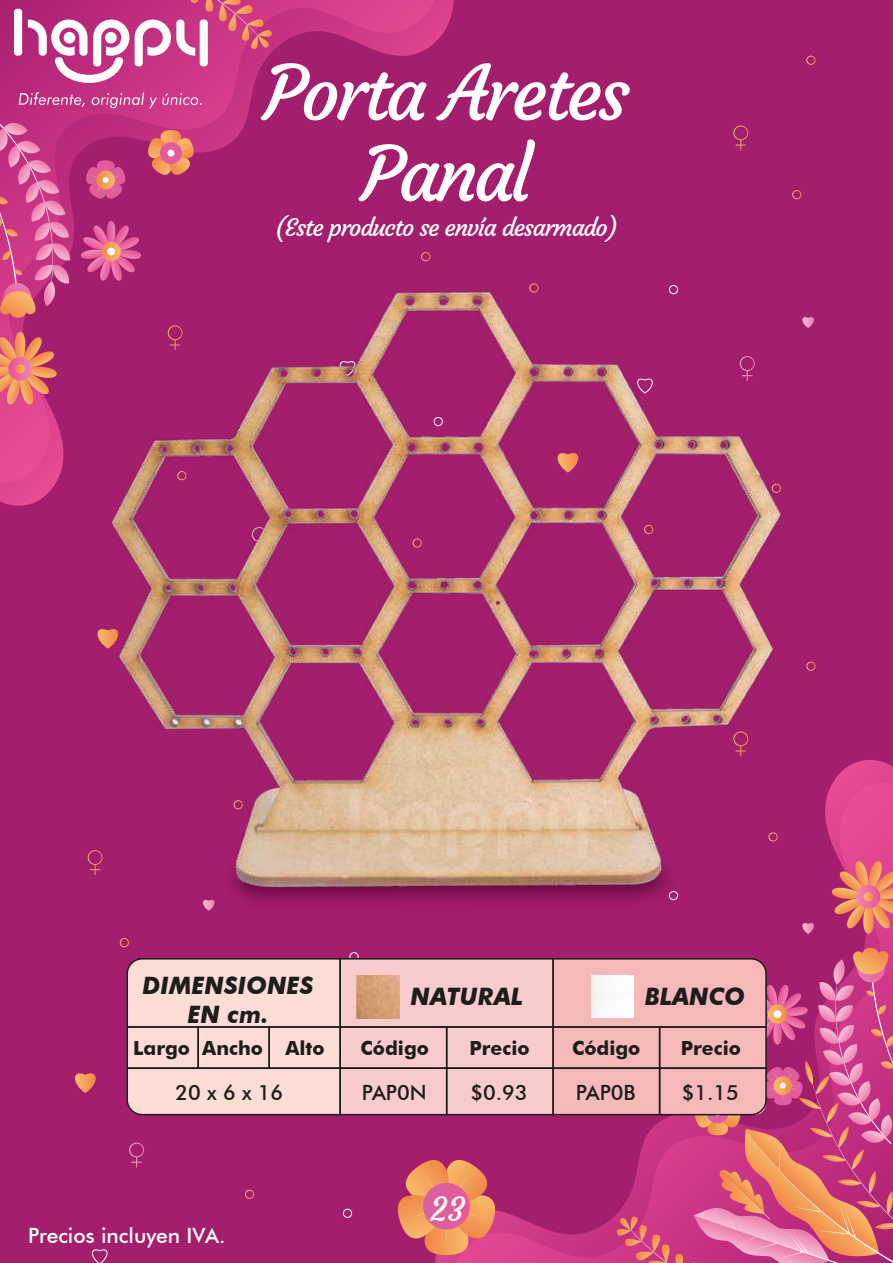
<style>
.page{position:relative;width:893px;height:1263px;background:#a31e6c}
.page>*{position:absolute;margin:0;border:0;box-sizing:border-box;transform-origin:0 0}
.t1{font:75px/81px "Courgette";letter-spacing:-.05em;color:#fff;text-align:center}
.t2{font:33px "Courgette";color:#fff}
.t3{font:24px "Courgette";letter-spacing:-.05em;color:#fff}
.t4{font:italic 700 24px/28.8px "Futura BT";color:#1d1e1c;text-align:center}
.t5{font:500 21px "Futura BT";color:#1d1e1c}
.t6{font:500 21px "Futura BT";color:#fff}
.t7{font:700 19.5px "Futura BT";color:#1d1e1c}
</style>
<div class="page">
<svg style="left:733px;top:125px;width:15px;height:25px"></svg>
<div style="left:806px;top:56px;width:9px;height:9px;border:1px solid #fff;border-radius:50%"></div>
<div style="left:792px;top:190px;width:9px;height:9px;border:1px solid #fff;border-radius:50%"></div>
<svg style="left:129px;top:1142px;width:15px;height:25px"></svg>
<div style="left:245px;top:1190px;width:9px;height:9px;border:1px solid #fff;border-radius:50%"></div>
<div style="left:343px;top:1209px;width:9px;height:9px;border:1px solid #fff;border-radius:50%"></div>
<svg style="left:75px;top:1073px;width:21px;height:20px"></svg>
<svg style="left:92px;top:1249px;width:16px;height:14px"></svg>
<svg style="left:455px;top:783px;width:438px;height:480px"></svg>
<svg style="left:831px;top:861px;width:62px;height:73px"></svg>
<svg style="left:0;top:0;width:454px;height:506px"></svg>
<svg style="left:0;top:0;width:434px;height:483px"></svg>
<svg style="left:84px;top:160px;width:44px;height:42px"></svg>
<svg style="left:145px;top:130px;width:52px;height:49px"></svg>
<svg style="left:160px;top:142px;width:22px;height:22px"></svg>
<div style="left:167px;top:150px;width:7px;height:7px;background:#fff;border-radius:50%"></div>
<svg style="left:0;top:332px;width:57px;height:74px"></svg>
<svg style="left:80px;top:221px;width:62px;height:35px"></svg>
<svg style="left:101px;top:242px;width:20px;height:19px"></svg>
<div style="left:107px;top:248px;width:8px;height:7px;background:#fff;border-radius:50%"></div>
<svg style="left:0;top:122px;width:70px;height:196px;background:#d1528e"></svg>
<div style="left:14px;top:9px;width:8px;height:47px;background:#fff;border-radius:3px"></div>
<svg style="left:28px;top:0;width:245px;height:83px;background:#d05d98"></svg>
<div style="left:64px;top:32px;width:11px;height:12px;background:#fff;border-radius:50%"></div>
<div style="left:105px;top:32px;width:12px;height:12px;background:#fff;border-radius:50%"></div>
<svg style="left:19px;top:92px;width:66px;height:15px"></svg>
<svg style="left:92px;top:92px;width:110px;height:16px;background:#d35699"></svg>
<div style="left:340px;top:959px;width:213px;height:156px;background:#f8cccc"></div>
<div style="left:339px;top:1026px;width:108px;height:43px;border:2px solid #1d1e1c"></div>
<div style="left:446px;top:1026px;width:108px;height:43px;border:2px solid #1d1e1c"></div>
<svg style="left:126px;top:963px;width:248px;height:153px;background:#eed0ca"></svg>
<div style="left:339px;top:1067px;width:108px;height:48px;border:2px solid #1d1e1c"></div>
<div style="left:446px;top:1067px;width:108px;height:48px;border:2px solid #1d1e1c"></div>
<svg style="left:548px;top:948px;width:345px;height:315px"></svg>
<div style="left:591px;top:975px;width:43px;height:43px;background:#fafafb"></div>
<img style="left:357px;top:976px;width:42px;height:42px">
<img style="left:70px;top:256px;width:748px;height:707px">
<svg style="left:397px;top:1160px;width:102px;height:95px"></svg>
<div style="left:423px;top:1183px;width:47px;height:46px;background:#e05e9c;border-radius:23px"></div>
<svg style="left:349px;top:788px;width:10px;height:58px"></svg>
<svg style="left:577px;top:802px;width:10px;height:57px"></svg>
<svg style="left:549px;top:802px;width:23px;height:44px"></svg>
<svg style="left:367px;top:801px;width:176px;height:78px;background:#debf9f"></svg>
<div style="left:410px;top:817px;width:15px;height:14px;background:#e5c8a8;border-radius:50%"></div>
<svg style="left:461px;top:817px;width:15px;height:14px"></svg>
<h1 class="t1" style="left:263px;top:53px;width:368px">Porta Aretes<br>Panal</h1>
<p class="t3" style="left:275px;top:213px;width:345px">(Este producto se envía desarmado)</p>
<p class="t4" style="left:142px;top:971px;width:173px">DIMENSIONES<br>EN cm.</p>
<p class="t4" style="left:411px;top:982px;width:114px">NATURAL</p>
<p class="t4" style="left:645px;top:982px;width:102px">BLANCO</p>
<p class="t7" style="left:133px;top:1036px;width:193px">Largo Ancho Alto</p>
<p class="t7" style="left:361px;top:1036px;width:70px">Código</p>
<p class="t7" style="left:469px;top:1036px;width:62px">Precio</p>
<p class="t7" style="left:572px;top:1036px;width:70px">Código</p>
<p class="t7" style="left:681px;top:1036px;width:62px">Precio</p>
<p class="t5" style="left:175px;top:1079px;width:109px">20 x 6 x 16</p>
<p class="t5" style="left:362px;top:1079px;width:66px">PAP0N</p>
<p class="t5" style="left:470px;top:1079px;width:59px">$0.93</p>
<p class="t5" style="left:576px;top:1079px;width:61px">PAP0B</p>
<p class="t5" style="left:682px;top:1079px;width:59px">$1.15</p>
<p class="t6" style="left:28px;top:1223px;width:199px">Precios incluyen IVA.</p>
<h2 class="t2" style="left:430px;top:1188px;width:37px">23</h2>
</div>
